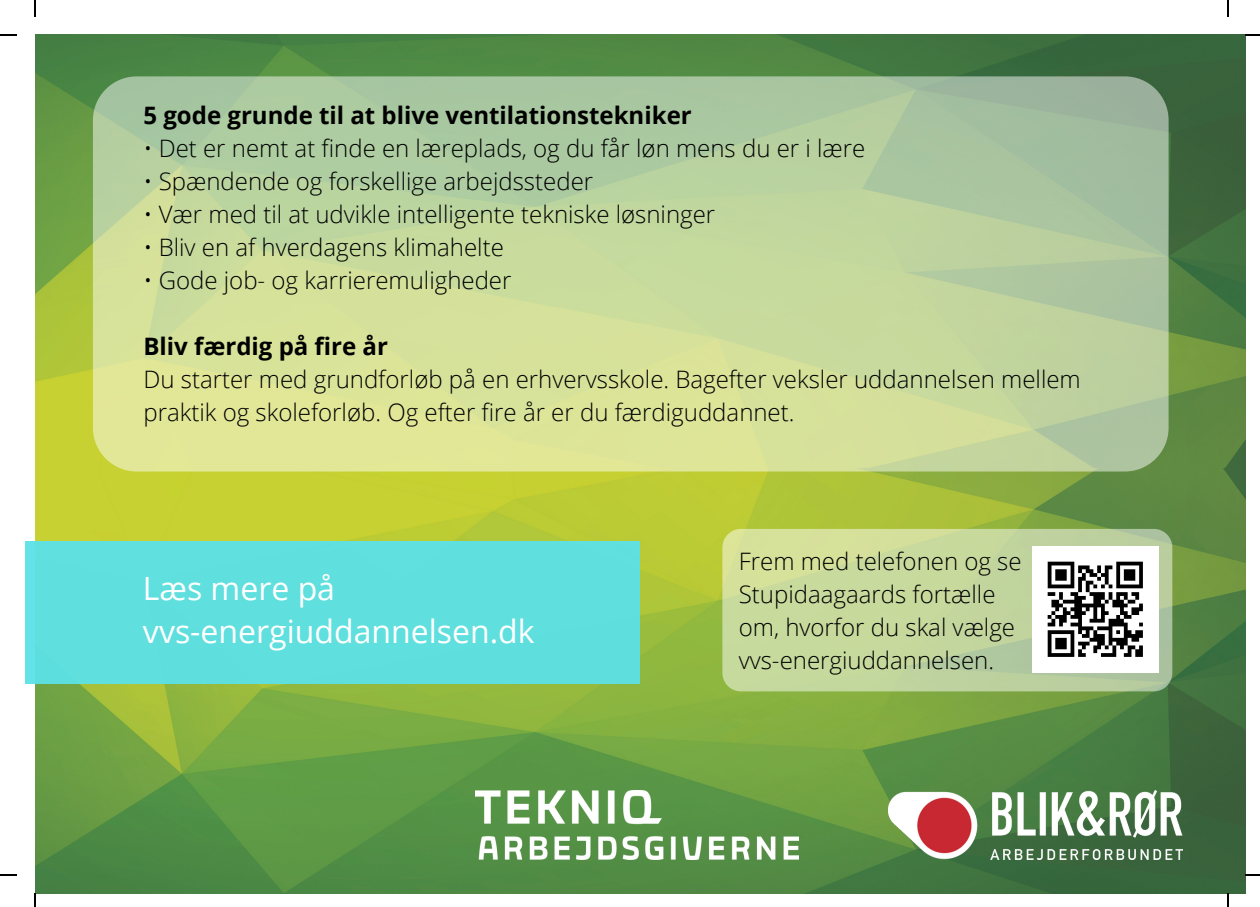
<style>
.page{position:relative;width:1260px;height:907px;background:#fff}
.page>*{position:absolute;margin:0;border:0;box-sizing:border-box;transform-origin:0 0}
.t1{font:32px/42.6px "Open Sans";color:#fff}
.t2{font:300 24px/33px "Open Sans";color:#000}
.t3{font:700 24px "Open Sans";color:#000}
</style>
<div class="page">
<img style="left:35px;top:35px;width:1209px;height:433px">
<img style="left:35px;top:468px;width:1209px;height:425px">
<svg style="left:93px;top:76px;width:1075px;height:395px;background:#c1d59c"></svg>
<svg style="left:722px;top:529px;width:449px;height:162px;background:#c4d69d"></svg>
<img style="left:1031px;top:546px;width:127px;height:126px">
<div style="left:25px;top:541px;width:614px;height:142px;background:#5fdfde"></div>
<img style="left:475px;top:790px;width:323px;height:69px">
<img style="left:887px;top:790px;width:295px;height:69px">
<svg style="left:35px;top:0;width:1px;height:17px"></svg>
<svg style="left:0;top:35px;width:17px;height:1px"></svg>
<svg style="left:1227px;top:0;width:1px;height:17px"></svg>
<svg style="left:1244px;top:35px;width:15px;height:1px"></svg>
<svg style="left:35px;top:893px;width:1px;height:14px"></svg>
<svg style="left:0;top:874px;width:17px;height:1px"></svg>
<svg style="left:1226px;top:893px;width:2px;height:14px"></svg>
<svg style="left:1244px;top:874px;width:15px;height:1px"></svg>
<p class="t3" style="left:143px;top:98px;width:549px">5 gode grunde til at blive ventilationstekniker</p>
<p class="t2" style="left:143px;top:131px;width:723px">• Det er nemt at finde en læreplads, og du får løn mens du er i lære</p>
<p class="t2" style="left:143px;top:164px;width:451px">• Spændende og forskellige arbejdssteder</p>
<p class="t2" style="left:143px;top:197px;width:573px">• Vær med til at udvikle intelligente tekniske løsninger</p>
<p class="t2" style="left:143px;top:230px;width:362px">• Bliv en af hverdagens klimahelte</p>
<p class="t2" style="left:143px;top:263px;width:369px">• Gode job- og karrieremuligheder</p>
<p class="t3" style="left:143px;top:330px;width:246px">Bliv færdig på fire år</p>
<p class="t2" style="left:143px;top:362px;width:938px">Du starter med grundforløb på en erhvervsskole. Bagefter veksler uddannelsen mellem praktik og skoleforløb. Og efter fire år er du færdiguddannet.</p>
<h1 class="t1" style="left:143px;top:566px;width:393px">Læs mere på vvs-energiuddannelsen.dk</h1>
<p class="t2" style="left:738px;top:543px;width:284px">Frem med telefonen og se<br>Stupidaagaards fortælle om, hvorfor du skal vælge vvs-energiuddannelsen.</p>
</div>
